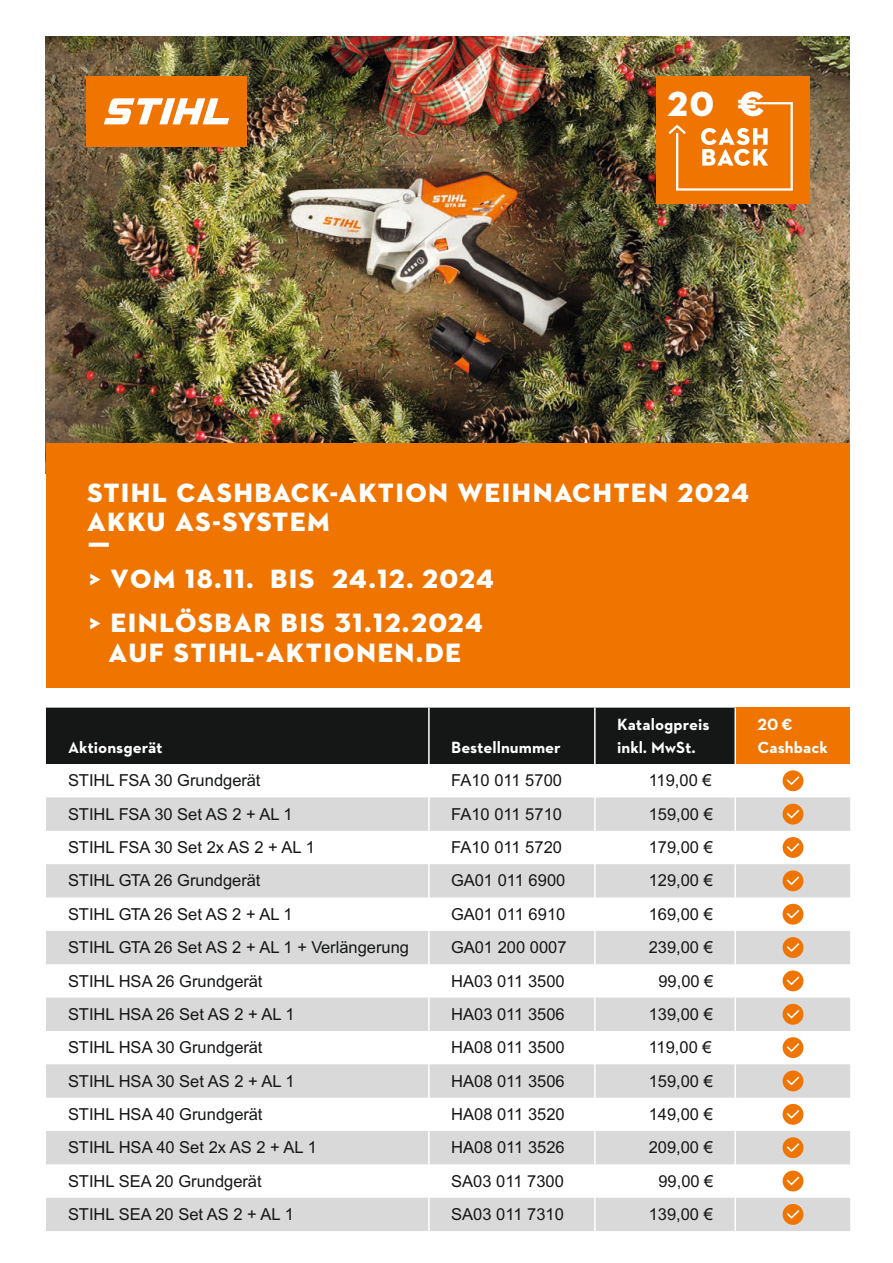
<style>
.page{position:relative;width:893px;height:1263px;background:#fff}
.page>*{position:absolute;margin:0;border:0;box-sizing:border-box;transform-origin:0 0}
.t1{font:700 35.55px "STIHL Contraface Display Titling";color:#fff}
.t2{font:700 27px/29.7px "STIHL Contraface Display Titling";color:#fff}
.t3{font:16.5px "Arial";color:#151616}
.t4{font:700 16.5px/23.1px "STIHL Contraface Text";color:#fff}
</style>
<div class="page">
<img style="left:46px;top:36px;width:804px;height:407px">
<div style="left:46px;top:443px;width:804px;height:245px;background:#f07400"></div>
<div style="left:86px;top:76px;width:161px;height:70px;background:#f07400"></div>
<svg style="left:104px;top:98px;width:125px;height:26px"></svg>
<div style="left:656px;top:76px;width:153px;height:128px;background:#f07400"></div>
<svg style="left:668px;top:102px;width:125px;height:89px"></svg>
<div style="left:46px;top:708px;width:688px;height:56px;background:#151616"></div>
<div style="left:735px;top:708px;width:115px;height:56px;background:#f07400"></div>
<svg style="left:46px;top:797px;width:804px;height:434px;fill:#d9d9da"></svg>
<hr style="left:428px;top:708px;width:2px;height:56px;background:#fff">
<hr style="left:594px;top:708px;width:2px;height:56px;background:#fff">
<hr style="left:734px;top:708px;width:2px;height:56px;background:#fff">
<hr style="left:428px;top:797px;width:2px;height:34px;background:#fff">
<hr style="left:594px;top:797px;width:2px;height:34px;background:#fff">
<hr style="left:734px;top:797px;width:2px;height:34px;background:#fff">
<hr style="left:428px;top:831px;width:2px;height:33px;background:#fff">
<hr style="left:594px;top:831px;width:2px;height:33px;background:#fff">
<hr style="left:734px;top:831px;width:2px;height:33px;background:#fff">
<hr style="left:428px;top:864px;width:2px;height:33px;background:#fff">
<hr style="left:594px;top:864px;width:2px;height:33px;background:#fff">
<hr style="left:734px;top:864px;width:2px;height:33px;background:#fff">
<hr style="left:428px;top:897px;width:2px;height:34px;background:#fff">
<hr style="left:594px;top:897px;width:2px;height:34px;background:#fff">
<hr style="left:734px;top:897px;width:2px;height:34px;background:#fff">
<hr style="left:428px;top:931px;width:2px;height:33px;background:#fff">
<hr style="left:594px;top:931px;width:2px;height:33px;background:#fff">
<hr style="left:734px;top:931px;width:2px;height:33px;background:#fff">
<hr style="left:428px;top:964px;width:2px;height:33px;background:#fff">
<hr style="left:594px;top:964px;width:2px;height:33px;background:#fff">
<hr style="left:734px;top:964px;width:2px;height:33px;background:#fff">
<hr style="left:428px;top:997px;width:2px;height:34px;background:#fff">
<hr style="left:594px;top:997px;width:2px;height:34px;background:#fff">
<hr style="left:734px;top:997px;width:2px;height:34px;background:#fff">
<hr style="left:428px;top:1031px;width:2px;height:33px;background:#fff">
<hr style="left:594px;top:1031px;width:2px;height:33px;background:#fff">
<hr style="left:734px;top:1031px;width:2px;height:33px;background:#fff">
<hr style="left:428px;top:1064px;width:2px;height:34px;background:#fff">
<hr style="left:594px;top:1064px;width:2px;height:34px;background:#fff">
<hr style="left:734px;top:1064px;width:2px;height:34px;background:#fff">
<hr style="left:428px;top:1098px;width:2px;height:33px;background:#fff">
<hr style="left:594px;top:1098px;width:2px;height:33px;background:#fff">
<hr style="left:734px;top:1098px;width:2px;height:33px;background:#fff">
<hr style="left:428px;top:1131px;width:2px;height:33px;background:#fff">
<hr style="left:594px;top:1131px;width:2px;height:33px;background:#fff">
<hr style="left:734px;top:1131px;width:2px;height:33px;background:#fff">
<hr style="left:428px;top:1164px;width:2px;height:34px;background:#fff">
<hr style="left:594px;top:1164px;width:2px;height:34px;background:#fff">
<hr style="left:734px;top:1164px;width:2px;height:34px;background:#fff">
<hr style="left:428px;top:1198px;width:2px;height:33px;background:#fff">
<hr style="left:594px;top:1198px;width:2px;height:33px;background:#fff">
<hr style="left:734px;top:1198px;width:2px;height:33px;background:#fff">
<div style="left:783px;top:770px;width:20px;height:21px;background:#f07400;border-radius:50%"></div>
<svg style="left:786px;top:776px;width:14px;height:10px"></svg>
<div style="left:783px;top:804px;width:20px;height:20px;background:#f07400;border-radius:50%"></div>
<svg style="left:786px;top:809px;width:14px;height:10px"></svg>
<div style="left:783px;top:837px;width:20px;height:21px;background:#f07400;border-radius:50%"></div>
<svg style="left:786px;top:843px;width:14px;height:9px"></svg>
<div style="left:783px;top:870px;width:20px;height:21px;background:#f07400;border-radius:50%"></div>
<svg style="left:786px;top:876px;width:14px;height:10px"></svg>
<div style="left:783px;top:904px;width:20px;height:21px;background:#f07400;border-radius:50%"></div>
<svg style="left:786px;top:909px;width:14px;height:10px"></svg>
<div style="left:783px;top:937px;width:20px;height:21px;background:#f07400;border-radius:50%"></div>
<svg style="left:786px;top:943px;width:14px;height:9px"></svg>
<div style="left:783px;top:970px;width:20px;height:21px;background:#f07400;border-radius:50%"></div>
<svg style="left:786px;top:976px;width:14px;height:10px"></svg>
<div style="left:783px;top:1004px;width:20px;height:21px;background:#f07400;border-radius:50%"></div>
<svg style="left:786px;top:1010px;width:14px;height:9px"></svg>
<div style="left:783px;top:1037px;width:20px;height:21px;background:#f07400;border-radius:50%"></div>
<svg style="left:786px;top:1043px;width:14px;height:9px"></svg>
<div style="left:783px;top:1070px;width:20px;height:21px;background:#f07400;border-radius:50%"></div>
<svg style="left:786px;top:1076px;width:14px;height:10px"></svg>
<div style="left:783px;top:1104px;width:20px;height:21px;background:#f07400;border-radius:50%"></div>
<svg style="left:786px;top:1110px;width:14px;height:9px"></svg>
<div style="left:783px;top:1137px;width:20px;height:21px;background:#f07400;border-radius:50%"></div>
<svg style="left:786px;top:1143px;width:14px;height:9px"></svg>
<div style="left:783px;top:1170px;width:20px;height:21px;background:#f07400;border-radius:50%"></div>
<svg style="left:786px;top:1176px;width:14px;height:10px"></svg>
<div style="left:783px;top:1204px;width:20px;height:21px;background:#f07400;border-radius:50%"></div>
<svg style="left:786px;top:1210px;width:14px;height:9px"></svg>
<h1 class="t1" style="left:666px;top:88px;width:100px">20 €</h1>
<h2 class="t2" style="left:86px;top:480px;width:665px">STIHL CASHBACK-AKTION WEIHNACHTEN 2024<br>AKKU AS-SYSTEM<br>Ƒ</h2>
<h2 class="t2" style="left:89px;top:560px;width:407px;line-height:43.3px">&gt; VOM 18.11. BIS 24.12. 2024 &gt; EINLÖSBAR BIS 31.12.2024</h2>
<h2 class="t2" style="left:108px;top:641px;width:355px">AUF STIHL-AKTIONEN.DE</h2>
<p class="t4" style="left:68px;top:735px;width:96px">Aktionsgerät</p>
<p class="t4" style="left:451px;top:735px;width:111px">Bestellnummer</p>
<p class="t4" style="left:617px;top:712px;width:94px">Katalogpreis inkl. MwSt.</p>
<p class="t4" style="left:758px;top:712px;width:72px">20€<br>Cashback</p>
<p class="t3" style="left:68px;top:774px;width:194px">STIHL FSA 30 Grundgerät</p>
<p class="t3" style="left:451px;top:774px;width:112px">FA10 011 5700</p>
<p class="t3" style="left:649px;top:774px;width:65px">119,00 €</p>
<p class="t3" style="left:68px;top:808px;width:226px">STIHL FSA 30 Set AS 2 + AL 1</p>
<p class="t3" style="left:451px;top:808px;width:112px">FA10 011 5710</p>
<p class="t3" style="left:649px;top:808px;width:66px">159,00 €</p>
<p class="t3" style="left:68px;top:841px;width:248px">STIHL FSA 30 Set 2x AS 2 + AL 1</p>
<p class="t3" style="left:451px;top:841px;width:112px">FA10 011 5720</p>
<p class="t3" style="left:649px;top:841px;width:66px">179,00 €</p>
<p class="t3" style="left:68px;top:874px;width:194px">STIHL GTA 26 Grundgerät</p>
<p class="t3" style="left:451px;top:874px;width:116px">GA01 011 6900</p>
<p class="t3" style="left:649px;top:874px;width:66px">129,00 €</p>
<p class="t3" style="left:68px;top:908px;width:226px">STIHL GTA 26 Set AS 2 + AL 1</p>
<p class="t3" style="left:451px;top:908px;width:116px">GA01 011 6910</p>
<p class="t3" style="left:649px;top:908px;width:66px">169,00 €</p>
<p class="t3" style="left:68px;top:941px;width:342px">STIHL GTA 26 Set AS 2 + AL 1 + Verlängerung</p>
<p class="t3" style="left:451px;top:941px;width:117px">GA01 200 0007</p>
<p class="t3" style="left:649px;top:941px;width:66px">239,00 €</p>
<p class="t3" style="left:68px;top:974px;width:196px">STIHL HSA 26 Grundgerät</p>
<p class="t3" style="left:451px;top:974px;width:115px">HA03 011 3500</p>
<p class="t3" style="left:658px;top:974px;width:57px">99,00 €</p>
<p class="t3" style="left:68px;top:1008px;width:228px">STIHL HSA 26 Set AS 2 + AL 1</p>
<p class="t3" style="left:451px;top:1008px;width:115px">HA03 011 3506</p>
<p class="t3" style="left:649px;top:1008px;width:66px">139,00 €</p>
<p class="t3" style="left:68px;top:1041px;width:196px">STIHL HSA 30 Grundgerät</p>
<p class="t3" style="left:451px;top:1041px;width:115px">HA08 011 3500</p>
<p class="t3" style="left:649px;top:1041px;width:65px">119,00 €</p>
<p class="t3" style="left:68px;top:1074px;width:228px">STIHL HSA 30 Set AS 2 + AL 1</p>
<p class="t3" style="left:451px;top:1074px;width:115px">HA08 011 3506</p>
<p class="t3" style="left:649px;top:1074px;width:66px">159,00 €</p>
<p class="t3" style="left:68px;top:1108px;width:196px">STIHL HSA 40 Grundgerät</p>
<p class="t3" style="left:451px;top:1108px;width:115px">HA08 011 3520</p>
<p class="t3" style="left:649px;top:1108px;width:66px">149,00 €</p>
<p class="t3" style="left:68px;top:1141px;width:250px">STIHL HSA 40 Set 2x AS 2 + AL 1</p>
<p class="t3" style="left:451px;top:1141px;width:115px">HA08 011 3526</p>
<p class="t3" style="left:649px;top:1141px;width:66px">209,00 €</p>
<p class="t3" style="left:68px;top:1175px;width:195px">STIHL SEA 20 Grundgerät</p>
<p class="t3" style="left:451px;top:1175px;width:114px">SA03 011 7300</p>
<p class="t3" style="left:658px;top:1175px;width:57px">99,00 €</p>
<p class="t3" style="left:68px;top:1208px;width:227px">STIHL SEA 20 Set AS 2 + AL 1</p>
<p class="t3" style="left:451px;top:1208px;width:114px">SA03 011 7310</p>
<p class="t3" style="left:649px;top:1208px;width:66px">139,00 €</p>
</div>
